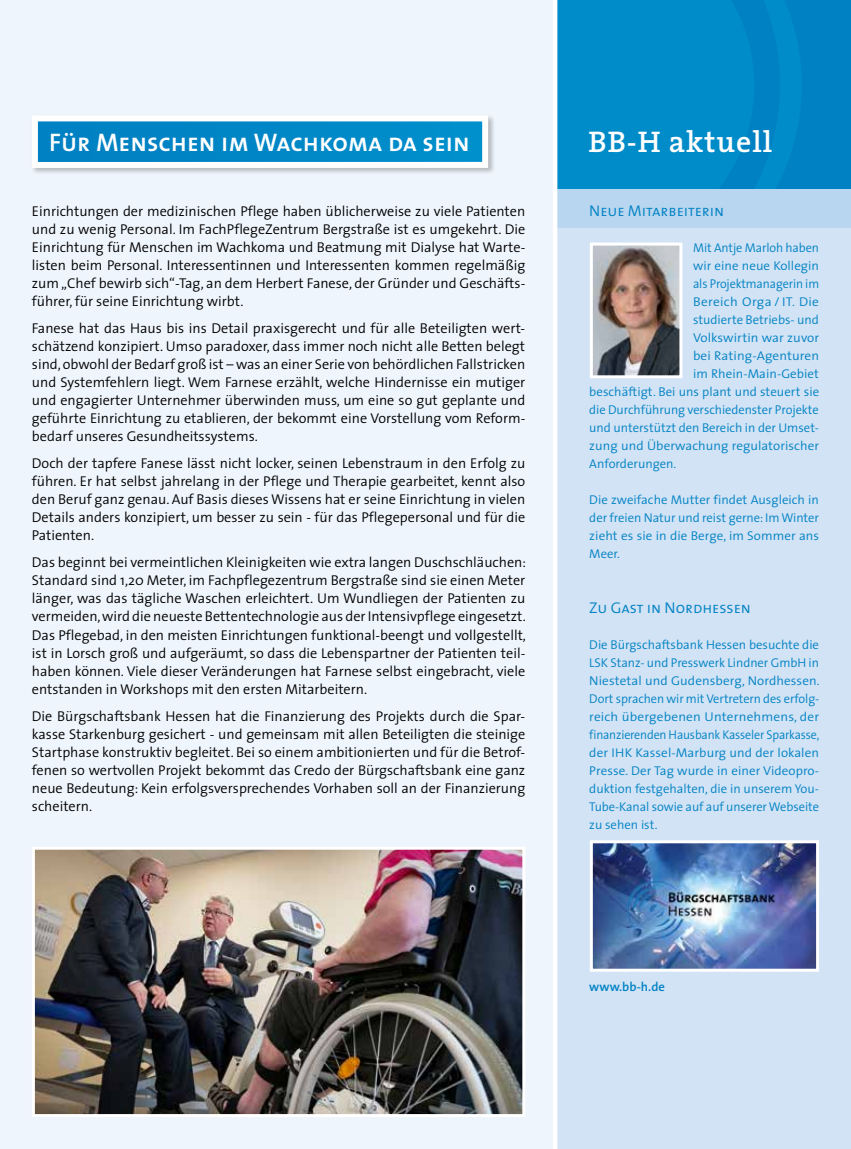
<style>
.page{position:relative;width:851px;height:1149px;background:#fff}
.page>*{position:absolute;margin:0;border:0;box-sizing:border-box;transform-origin:0 0}
.t1{font:600 30px "The Serif";letter-spacing:.03em;color:#fff}
.t2{font:25.5px "The Mix Semi Bold Caps";color:#fff}
.t3{font:15.6px "The Sans Semi Light Caps";color:#0081c3}
.t4{font:300 14.25px/18px "The Sans";color:#000;text-align:justify}
.t5{font:300 12.75px/18px "The Sans";color:#0081c3;text-align:justify}
.t6{font:300 12.75px "The Sans";color:#0081c3;scale:1.04 1}
.t7{font:300 12.75px "The Sans";color:#0081c3;scale:.96 1}
.t8{font:300 12.75px "The Sans";letter-spacing:.025em;color:#0081c3;scale:1.05 1}
.t9{font:600 12.75px "The Sans";letter-spacing:.005em;color:#0081c3}
</style>
<div class="page">
<div style="left:0;top:0;width:850px;height:1148px;background:#eff5fc"></div>
<div style="left:557px;top:178px;width:293px;height:970px;background:#d1e3f5"></div>
<div style="left:557px;top:0;width:293px;height:189px;background:#008bc9"></div>
<svg style="left:557px;top:0;width:1px;height:189px"></svg>
<div style="left:557px;top:189px;width:293px;height:38px;background:#b8d6ef"></div>
<div style="left:552px;top:0;width:5px;height:1148px;background:#fff"></div>
<div style="left:30px;top:114px;width:465px;height:61px;background:#000;opacity:.25"></div>
<div style="left:35px;top:118px;width:450px;height:47px;background:#0086c6"></div>
<div style="left:32px;top:115px;width:456px;height:53px;border:6px solid #fff"></div>
<img style="left:32px;top:847px;width:493px;height:270px">
<img style="left:590px;top:242px;width:93px;height:137px">
<img style="left:590px;top:840px;width:229px;height:132px">
<h2 class="t2" style="left:49px;top:121px;width:422px">Für Menschen im Wachkoma da sein</h2>
<p class="t4" style="left:32px;top:202px;width:495px">Einrichtungen der medizinischen Pflege haben üblicherweise zu viele Patienten und zu wenig Personal. Im FachPflegeZentrum Bergstraße ist es umgekehrt. Die Einrichtung für Menschen im Wachkoma und Beatmung mit Dialyse hat Warte&shy;listen beim Personal. Interessentinnen und Interessenten kommen regelmäßig zum „Chef bewirb sich“-Tag, an dem Herbert Fanese, der Gründer und Geschäfts&shy;führer, für seine Einrichtung wirbt.</p>
<p class="t4" style="left:32px;top:319px;width:495px">Fanese hat das Haus bis ins Detail praxisgerecht und für alle Beteiligten wert&shy;schätzend konzipiert. Umso paradoxer, dass immer noch nicht alle Betten belegt sind, obwohl der Bedarf groß ist – was an einer Serie von behördlichen Fallstricken und Systemfehlern liegt. Wem Farnese erzählt, welche Hindernisse ein mutiger und engagierter Unternehmer überwinden muss, um eine so gut geplante und geführte Einrichtung zu etablieren, der bekommt eine Vorstellung vom Reform&shy;bedarf unseres Gesundheitssystems.</p>
<p class="t4" style="left:32px;top:454px;width:495px">Doch der tapfere Fanese lässt nicht locker, seinen Lebenstraum in den Erfolg zu führen. Er hat selbst jahrelang in der Pflege und Therapie gearbeitet, kennt also den Beruf ganz genau. Auf Basis dieses Wissens hat er seine Einrichtung in vielen Details anders konzipiert, um besser zu sein - für das Pflegepersonal und für die Patienten.</p>
<p class="t4" style="left:32px;top:553px;width:495px">Das beginnt bei vermeintlichen Kleinigkeiten wie extra langen Duschschläuchen:<br>Standard sind 1,20 Meter, im Fachpflegezentrum Bergstraße sind sie einen Meter länger, was das tägliche Waschen erleichtert. Um Wundliegen der Patienten zu vermeiden, wird die neueste Bettentechnologie aus der Intensivpflege eingesetzt.<br>Das Pflegebad, in den meisten Einrichtungen funktional-beengt und vollgestellt, ist in Lorsch groß und aufgeräumt, so dass die Lebenspartner der Patienten teil&shy;haben können. Viele dieser Veränderungen hat Farnese selbst eingebracht, viele entstanden in Workshops mit den ersten Mitarbeitern.</p>
<p class="t4" style="left:32px;top:706px;width:495px">Die Bürgschaftsbank Hessen hat die Finanzierung des Projekts durch die Spar&shy;kasse Starkenburg gesichert - und gemeinsam mit allen Beteiligten die steinige Startphase konstruktiv begleitet. Bei so einem ambitionierten und für die Betrof&shy;fenen so wertvollen Projekt bekommt das Credo der Bürgschaftsbank eine ganz neue Bedeutung: Kein erfolgsversprechendes Vorhaben soll an der Finanzierung scheitern.</p>
<h1 class="t1" style="left:588px;top:116px;width:185px">BB-H aktuell</h1>
<p class="t3" style="left:589px;top:198px;width:136px">Neue Mitarbeiterin</p>
<p class="t5" style="left:693px;top:238px;width:127px">Mit Antje Marloh haben</p>
<p class="t5" style="left:693px;top:256px;width:127px">wir eine neue Kollegin</p>
<p class="t7" style="left:693px;top:273px;width:133px">als Projektmanagerin im</p>
<p class="t8" style="left:693px;top:291px;width:121px">Bereich Orga / IT. Die</p>
<p class="t5" style="left:693px;top:310px;width:127px">studierte Betriebs- und</p>
<p class="t6" style="left:693px;top:327px;width:123px">Volkswirtin war zuvor</p>
<p class="t6" style="left:693px;top:345px;width:123px">bei Rating-Agenturen</p>
<p class="t5" style="left:693px;top:364px;width:127px">im Rhein-Main-Gebiet</p>
<p class="t5" style="left:589px;top:382px;width:231px">beschäftigt. Bei uns plant und steuert sie</p>
<p class="t5" style="left:589px;top:400px;width:231px">die Durchführung verschiedenster Projekte</p>
<p class="t5" style="left:589px;top:418px;width:231px">und unterstützt den Bereich in der Umset-</p>
<p class="t5" style="left:589px;top:436px;width:231px">zung und Überwachung regulatorischer</p>
<p class="t5" style="left:589px;top:454px;width:89px">Anforderungen.</p>
<p class="t5" style="left:589px;top:490px;width:231px">Die zweifache Mutter findet Ausgleich in der freien Natur und reist gerne: Im Winter zieht es sie in die Berge, im Sommer ans Meer.</p>
<p class="t3" style="left:589px;top:594px;width:163px">Zu Gast in Nordhessen</p>
<p class="t5" style="left:589px;top:634px;width:232px">Die Bürgschaftsbank Hessen besuchte die LSK Stanz- und Presswerk Lindner GmbH in Niestetal und Gudensberg, Nordhessen.<br>Dort sprachen wir mit Vertretern des erfolg&shy;reich übergebenen Unternehmens, der finanzierenden Hausbank Kasseler Sparkasse, der IHK Kassel-Marburg und der lokalen Presse. Der Tag wurde in einer Videopro&shy;duktion festgehalten, die in unserem You-Tube-Kanal sowie auf auf unserer Webseite zu sehen ist.</p>
<p class="t9" style="left:589px;top:975px;width:77px">www.bb-h.de</p>
</div>
